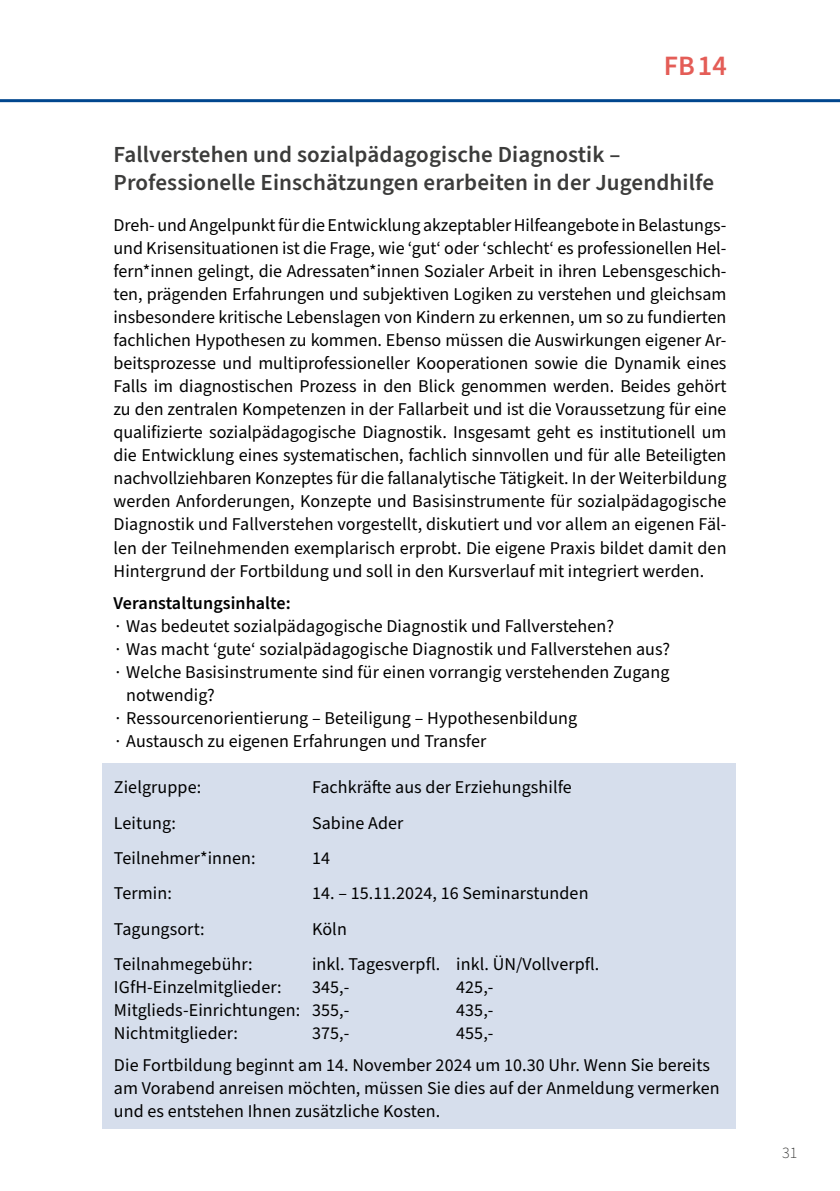
<style>
.page{position:relative;width:840px;height:1191px;background:#fff}
.page>*{position:absolute;margin:0;border:0;box-sizing:border-box;transform-origin:0 0}
.H1_Gelb{font:600 28px "Source Sans Pro";color:#e45d57}
.H2_grau{font:600 23px/28px "Source Sans Pro";letter-spacing:.005em;color:#3c3c3b}
.Mengentext_Aufzählun{font:18px/23px "Source Sans Pro";letter-spacing:.005em;color:#000}
.IGFH_p_Tabelle{font:18px/23px "Source Sans Pro";letter-spacing:.005em;color:#000}
.IGfH_p_Mengentext{font:600 18px "Source Sans Pro";letter-spacing:.005em;color:#000}
.t1{font:300 16px "Source Sans Pro";color:#3c3c3b}
</style>
<div class="page">
<hr style="left:0;top:99px;width:839px;height:3px;background:#00468e">
<div style="left:103px;top:763px;width:632px;height:365px;background:#d6deec"></div>
<p class="H1_Gelb" style="left:663px;top:47px;width:65px">FB14</p>
<p class="H2_grau" style="left:113px;top:141px;width:601px">Fallverstehen und sozialpädagogische Diagnostik –<br>Professionelle Einschätzungen erarbeiten in der Jugendhilfe</p>
<p class="Mengentext_Aufzählun" style="left:113px;top:214px;width:614px;text-align:justify">Dreh- und Angelpunkt für die Entwicklung akzeptabler Hilfeangebote in Belastungs&shy;und Krisensituationen ist die Frage, wie ‘gut‘ oder ‘schlecht‘ es professionellen Hel&shy;fern*innen gelingt, die Adressaten*innen Sozialer Arbeit in ihren Lebensgeschich&shy;ten, prägenden Erfahrungen und subjektiven Logiken zu verstehen und gleichsam insbesondere kritische Lebenslagen von Kindern zu erkennen, um so zu fundierten fachlichen Hypothesen zu kommen. Ebenso müssen die Auswirkungen eigener Ar&shy;beitsprozesse und multiprofessioneller Kooperationen sowie die Dynamik eines Falls im diagnostischen Prozess in den Blick genommen werden. Beides gehört zu den zentralen Kompetenzen in der Fallarbeit und ist die Voraussetzung für eine qualifizierte sozialpädagogische Diagnostik. Insgesamt geht es institutionell um die Entwicklung eines systematischen, fachlich sinnvollen und für alle Beteiligten nachvollziehbaren Konzeptes für die fallanalytische Tätigkeit. In der Weiterbildung werden Anforderungen, Konzepte und Basisinstrumente für sozialpädagogische Diagnostik und Fallverstehen vorgestellt, diskutiert und vor allem an eigenen Fäl&shy;len der Teilnehmenden exemplarisch erprobt. Die eigene Praxis bildet damit den Hintergrund der Fortbildung und soll in den Kursverlauf mit integriert werden.</p>
<p class="IGfH_p_Mengentext" style="left:113px;top:590px;width:179px">Veranstaltungsinhalte:</p>
<p class="Mengentext_Aufzählun" style="left:113px;top:614px;width:501px">∙ Was bedeutet sozialpädagogische Diagnostik und Fallverstehen?</p>
<p class="Mengentext_Aufzählun" style="left:113px;top:637px;width:558px">∙ Was macht ‘gute‘ sozialpädagogische Diagnostik und Fallverstehen aus?</p>
<p class="Mengentext_Aufzählun" style="left:126px;top:660px;width:544px;text-indent:-13px">∙ Welche Basisinstrumente sind für einen vorrangig verstehenden Zugang notwendig?</p>
<p class="Mengentext_Aufzählun" style="left:113px;top:706px;width:465px">∙ Ressourcenorientierung – Beteiligung – Hypothesenbildung</p>
<p class="Mengentext_Aufzählun" style="left:113px;top:729px;width:374px">∙ Austausch zu eigenen Erfahrungen und Transfer</p>
<p class="IGFH_p_Tabelle" style="left:114px;top:776px;width:89px">Zielgruppe:</p>
<p class="Mengentext_Aufzählun" style="left:312px;top:776px;width:261px">Fachkräfte aus der Erziehungshilfe</p>
<p class="IGFH_p_Tabelle" style="left:114px;top:811px;width:63px">Leitung:</p>
<p class="Mengentext_Aufzählun" style="left:312px;top:811px;width:93px">Sabine Ader</p>
<p class="IGFH_p_Tabelle" style="left:114px;top:847px;width:143px">Teilnehmer*innen:</p>
<p class="IGFH_p_Tabelle" style="left:312px;top:847px;width:19px">14</p>
<p class="IGFH_p_Tabelle" style="left:114px;top:882px;width:59px">Termin:</p>
<p class="Mengentext_Aufzählun" style="left:312px;top:882px;width:278px">14. – 15.11.2024, 16 Seminarstunden</p>
<p class="IGFH_p_Tabelle" style="left:114px;top:918px;width:92px">Tagungsort:</p>
<p class="Mengentext_Aufzählun" style="left:312px;top:918px;width:36px">Köln</p>
<p class="IGFH_p_Tabelle" style="left:114px;top:953px;width:140px">Teilnahmegebühr:</p>
<p class="IGFH_p_Tabelle" style="left:114px;top:976px;width:188px">IGfH-Einzelmitglieder:<br>Mitglieds-Einrichtungen:</p>
<p class="IGFH_p_Tabelle" style="left:114px;top:1022px;width:126px">Nichtmitglieder:</p>
<p class="IGFH_p_Tabelle" style="left:456px;top:953px;width:144px">inkl. ÜN/Vollverpfl.</p>
<p class="IGFH_p_Tabelle" style="left:456px;top:976px;width:39px">425,-</p>
<p class="IGFH_p_Tabelle" style="left:456px;top:999px;width:39px">435,-</p>
<p class="IGFH_p_Tabelle" style="left:456px;top:1022px;width:39px">455,-</p>
<p class="Mengentext_Aufzählun" style="left:114px;top:1054px;width:606px">Die Fortbildung beginnt am 14. November 2024 um 10.30 Uhr. Wenn Sie bereits am Vorabend anreisen möchten, müssen Sie dies auf der Anmeldung vermerken und es entstehen Ihnen zusätzliche Kosten.</p>
<p class="IGFH_p_Tabelle" style="left:312px;top:953px;width:130px">inkl. Tagesverpfl.</p>
<p class="IGFH_p_Tabelle" style="left:312px;top:976px;width:39px">345,-</p>
<p class="IGFH_p_Tabelle" style="left:312px;top:999px;width:39px">355,-</p>
<p class="IGFH_p_Tabelle" style="left:312px;top:1022px;width:39px">375,-</p>
<p class="t1" style="left:781px;top:1141px;width:17px">31</p>
</div>
